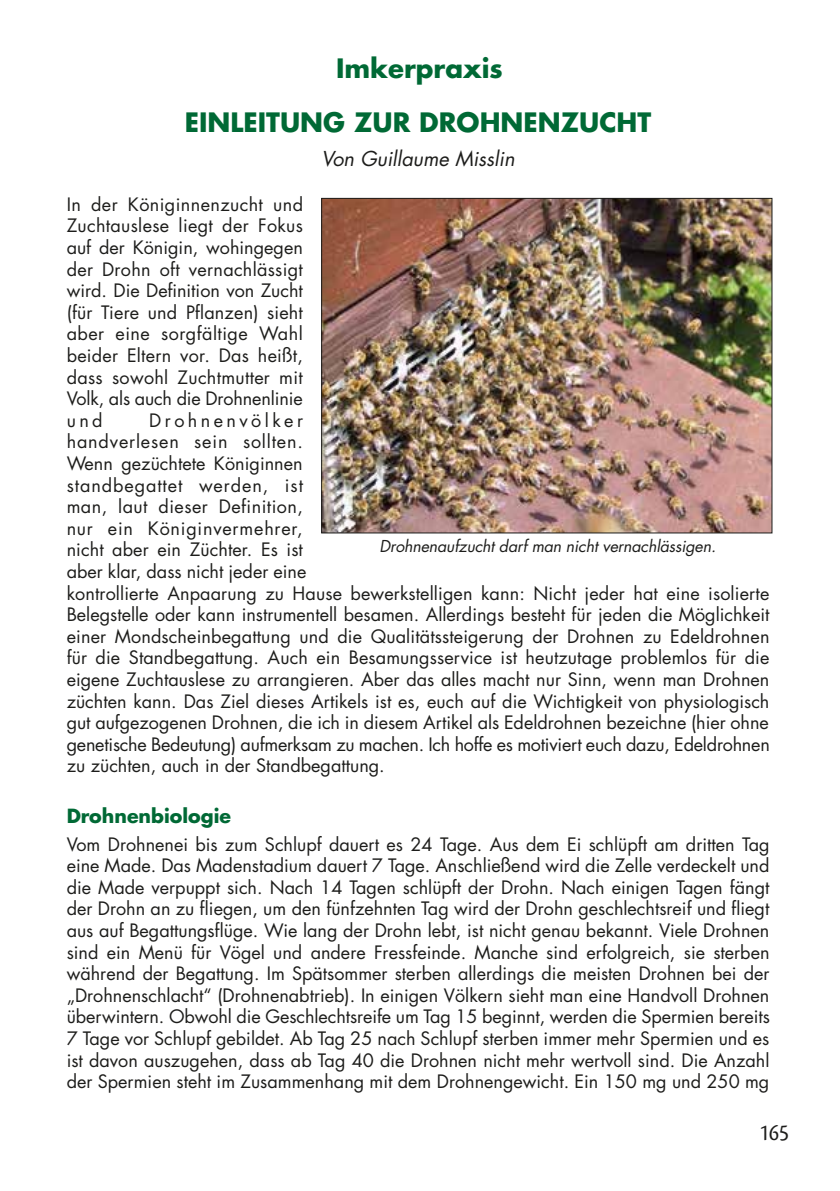
<style>
.page{position:relative;width:840px;height:1191px;background:#fff}
.page>*{position:absolute;margin:0;border:0;box-sizing:border-box;transform-origin:0 0}
.t1{font:700 26px "Futura";color:#006935}
.t2{font:24px "Cronos MM 408 12";color:#1d1d1b;scale:.89 1}
.t3{font:italic 20px "Futura";color:#1d1d1b}
.t4{font:700 19px "Futura";color:#006935}
.t5{font:18px/21.6px "Futura";color:#1d1d1b;text-align:justify}
.t6{font:italic 16px "Futura";letter-spacing:-.01em;color:#1d1d1b}
</style>
<div class="page">
<img style="left:323px;top:200px;width:446px;height:331px">
<div style="left:321px;top:198px;width:450px;height:335px;border:1px solid #1d1d1b"></div>
<h1 class="t1" style="left:336px;top:51px;width:168px">Imkerpraxis</h1>
<h1 class="t1" style="left:185px;top:105px;width:468px">EINLEITUNG ZUR DROHNENZUCHT</h1>
<p class="t3" style="left:321px;top:146px;width:194px">Von Guillaume Misslin</p>
<p class="t5" style="left:67px;top:193px;width:238px">In der Königinnenzucht und Zuchtauslese liegt der Fokus auf der Königin, wohingegen der Drohn oft vernachlässigt wird. Die Definition von Zucht (für Tiere und Pflanzen) sieht aber eine sorgfältige Wahl beider Eltern vor. Das heißt, dass sowohl Zuchtmutter mit Volk, als auch die Drohnenlinie und</p>
<p class="t5" style="left:67px;top:409px;width:704px;text-align:left;text-indent:82px">Drohnenvölker<br>handverlesen sein sollten.<br>Wenn gezüchtete Königinnen<br>standbegattet werden, ist<br>man, laut dieser Definition,<br>nur ein Königinvermehrer,<br>nicht aber ein Züchter. Es ist<br>aber klar, dass nicht jeder eine<br>kontrollierte Anpaarung zu Hause bewerkstelligen kann: Nicht jeder hat eine isolierte Belegstelle oder kann instrumentell besamen. Allerdings besteht für jeden die Möglichkeit einer Mondscheinbegattung und die Qualitätssteigerung der Drohnen zu Edeldrohnen für die Standbegattung. Auch ein Besamungsservice ist heutzutage problemlos für die eigene Zuchtauslese zu arrangieren. Aber das alles macht nur Sinn, wenn man Drohnen züchten kann. Das Ziel dieses Artikels ist es, euch auf die Wichtigkeit von physiologisch gut aufgezogenen Drohnen, die ich in diesem Artikel als Edeldrohnen bezeichne (hier ohne genetische Bedeutung) aufmerksam zu machen. Ich hoffe es motiviert euch dazu, Edeldrohnen zu züchten, auch in der Standbegattung.</p>
<p class="t4" style="left:67px;top:802px;width:166px">Drohnenbiologie</p>
<p class="t5" style="left:67px;top:833px;width:704px">Vom Drohnenei bis zum Schlupf dauert es 24 Tage. Aus dem Ei schlüpft am dritten Tag eine Made. Das Madenstadium dauert 7 Tage. Anschließend wird die Zelle verdeckelt und die Made verpuppt sich. Nach 14 Tagen schlüpft der Drohn. Nach einigen Tagen fängt der Drohn an zu fliegen, um den fünfzehnten Tag wird der Drohn geschlechtsreif und fliegt aus auf Begattungsflüge. Wie lang der Drohn lebt, ist nicht genau bekannt. Viele Drohnen sind ein Menü für Vögel und andere Fressfeinde. Manche sind erfolgreich, sie sterben während der Begattung. Im Spätsommer sterben allerdings die meisten Drohnen bei der „Drohnenschlacht“ (Drohnenabtrieb). In einigen Völkern sieht man eine Handvoll Drohnen überwintern. Obwohl die Geschlechtsreife um Tag 15 beginnt, werden die Spermien bereits 7 Tage vor Schlupf gebildet. Ab Tag 25 nach Schlupf sterben immer mehr Spermien und es ist davon auszugehen, dass ab Tag 40 die Drohnen nicht mehr wertvoll sind. Die Anzahl der Spermien steht im Zusammenhang mit dem Drohnengewicht. Ein 150 mg und 250 mg</p>
<p class="t6" style="left:379px;top:536px;width:338px">Drohnenaufzucht darf man nicht vernachlässigen.</p>
<h2 class="t2" style="left:759px;top:1120px;width:35px">165</h2>
</div>
